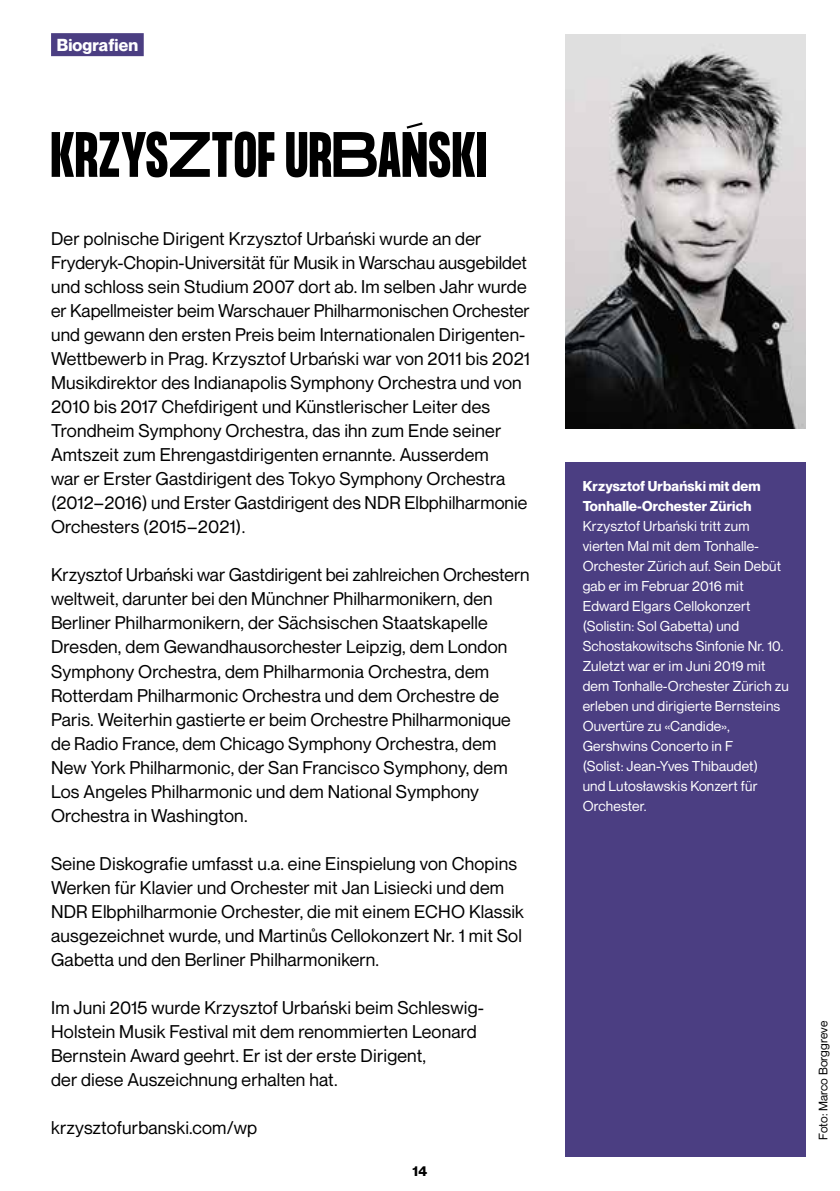
<style>
.page{position:relative;width:840px;height:1191px;background:#fff}
.page>*{position:absolute;margin:0;border:0;box-sizing:border-box;transform-origin:0 0}
.t1{font:700 56px "Formula Condensed";letter-spacing:.02em;color:#000}
.t2{font:18px/24px "Neue Montreal";letter-spacing:.01em;color:#000}
.t3{font:700 17px "Neue Montreal";letter-spacing:.01em;color:#fff}
.t4{font:14px/20px "Neue Montreal";letter-spacing:.01em;color:#fff}
.t5{font:700 14px/20px "Neue Montreal";letter-spacing:.01em;color:#fff}
.t6{font:700 14px "Neue Montreal";color:#000}
.t7{font:12px "Neue Montreal";letter-spacing:.005em;color:#000}
</style>
<div class="page">
<div style="left:51px;top:33px;width:93px;height:23px;background:#4b3e82"></div>
<img style="left:565px;top:34px;width:240px;height:395px">
<div style="left:565px;top:463px;width:240px;height:694px;background:#4b3e82"></div>
<p class="t3" style="left:57px;top:35px;width:83px">Biografien</p>
<h1 class="t1" style="left:51px;top:121px;width:436px">KRZYSZTOF URBAŃSKI</h1>
<p class="t2" style="left:51px;top:227px;width:480px">Der polnische Dirigent Krzysztof Urbański wurde an der Fryderyk-Chopin-Universität für Musik in Warschau ausgebildet und schloss sein Studium 2007 dort ab. Im selben Jahr wurde er Kapellmeister beim Warschauer Philharmonischen Orchester und gewann den ersten Preis beim Internationalen Dirigenten-Wettbewerb in Prag. Krzysztof Urbański war von 2011 bis 2021<br>Musikdirektor des Indianapolis Symphony Orchestra und von 2010 bis 2017 Chefdirigent und Künstlerischer Leiter des Trondheim Symphony Orchestra, das ihn zum Ende seiner Amtszeit zum Ehrengastdirigenten ernannte. Ausserdem<br>war er Erster Gastdirigent des Tokyo Symphony Orchestra (2012–2016) und Erster Gastdirigent des NDR Elbphilharmonie Orchesters (2015–2021).</p>
<p class="t2" style="left:51px;top:563px;width:480px">Krzysztof Urbański war Gastdirigent bei zahlreichen Orchestern weltweit, darunter bei den Münchner Philharmonikern, den Berliner Philharmonikern, der Sächsischen Staatskapelle Dresden, dem Gewandhausorchester Leipzig, dem London Symphony Orchestra, dem Philharmonia Orchestra, dem Rotterdam Philharmonic Orchestra und dem Orchestre de Paris. Weiterhin gastierte er beim Orchestre Philharmonique de Radio France, dem Chicago Symphony Orchestra, dem New York Philharmonic, der San Francisco Symphony, dem Los Angeles Philharmonic und dem National Symphony Orchestra in Washington.</p>
<p class="t2" style="left:51px;top:851px;width:474px">Seine Diskografie umfasst u.a. eine Einspielung von Chopins Werken für Klavier und Orchester mit Jan Lisiecki und dem NDR Elbphilharmonie Orchester, die mit einem ECHO Klassik ausgezeichnet wurde, und Martinůs Cellokonzert Nr. 1 mit Sol Gabetta und den Berliner Philharmonikern.</p>
<p class="t2" style="left:51px;top:995px;width:434px">Im Juni 2015 wurde Krzysztof Urbański beim Schleswig-Holstein Musik Festival mit dem renommierten Leonard Bernstein Award geehrt. Er ist der erste Dirigent,<br>der diese Auszeichnung erhalten hat.</p>
<p class="t2" style="left:51px;top:1115px;width:207px">krzysztofurbanski.com/wp</p>
<p class="t6" style="left:412px;top:1162px;width:16px">14</p>
<p class="t5" style="left:582px;top:475px;width:179px">Krzysztof Urbański mit dem<br>Tonhalle-Orchester Zürich</p>
<p class="t4" style="left:582px;top:516px;width:207px">Krzysztof Urbański tritt zum vierten Mal mit dem Tonhalle-<br>Orchester Zürich auf. Sein Debüt gab er im Februar 2016 mit<br>Edward Elgars Cellokonzert (Solistin: Sol Gabetta) und<br>Schostakowitschs Sinfonie Nr. 10.<br>Zuletzt war er im Juni 2019 mit dem Tonhalle-Orchester Zürich zu erleben und dirigierte Bernsteins<br>Ouvertüre zu «Candide»,<br>Gershwins Concerto in F<br>(Solist: Jean-Yves Thibaudet)<br>und Lutosławskis Konzert für<br>Orchester.</p>
<p class="t7" style="left:815px;top:1140px;width:121px;rotate:-90deg">Foto: Marco Borggreve</p>
</div>
